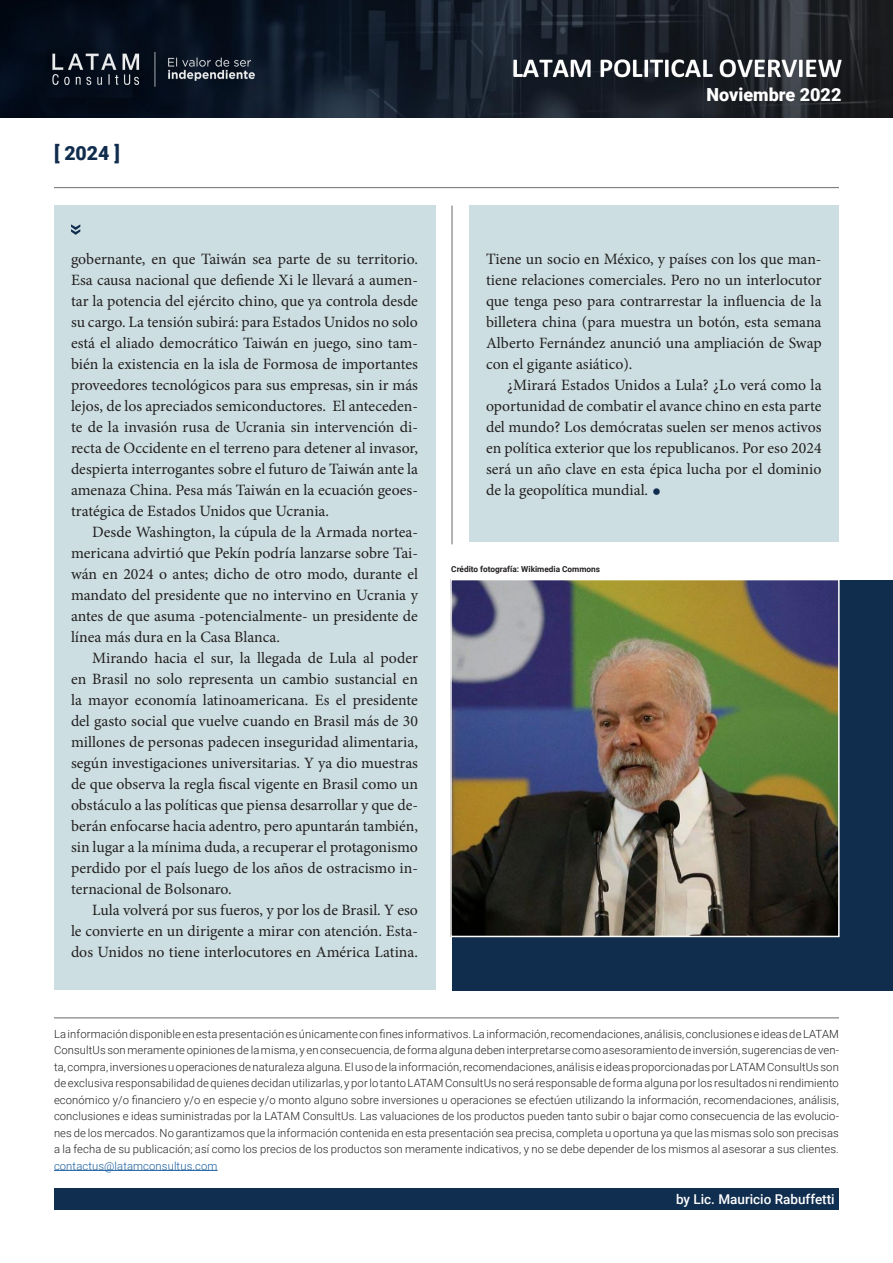
<style>
.page{position:relative;width:893px;height:1263px;background:#fff}
.page>*{position:absolute;margin:0;border:0;box-sizing:border-box;transform-origin:0 0}
.t1{font:900 19.5px "Roboto";color:#102d4d}
.t2{font:900 18px "Roboto";color:#fff}
.t3{font:15.75px/21px "Minion Pro";color:#231f20;text-align:justify}
.t4{font:500 13.5px "Roboto";color:#fff}
.t5{font:300 11.25px/16.5px "Roboto";letter-spacing:.01em;color:#231f20;text-align:justify}
.t6{font:700 8.25px "Roboto";color:#231f20}
.s1{font-size:24.75px;color:#102d4d}
.s2{color:#175d9e}
</style>
<div class="page">
<div style="left:54px;top:206px;width:381px;height:784px;background:#ccdee1"></div>
<div style="left:469px;top:206px;width:370px;height:336px;background:#ccdee1"></div>
<hr style="left:451px;top:206px;width:2px;height:338px;background:#808285">
<div style="left:54px;top:1188px;width:785px;height:21px;background:#102e50"></div>
<svg style="left:71px;top:224px;width:9px;height:11px"></svg>
<hr style="left:54px;top:1170px;width:164px;height:1px;background:#175d9e">
<hr style="left:54px;top:1017px;width:785px;height:1px;background:#808285">
<img style="left:0;top:0;width:893px;height:117px">
<hr style="left:54px;top:187px;width:785px;height:1px;background:#808285">
<div style="left:452px;top:580px;width:441px;height:410px;background:#102d4d"></div>
<img style="left:453px;top:582px;width:384px;height:352px">
<div style="left:450px;top:579px;width:390px;height:358px;border:2px solid #fff"></div>
<p class="t1" style="left:54px;top:140px;width:67px">[ 2024 ]</p>
<p class="t2" style="left:706px;top:82px;width:136px">Noviembre 2022</p>
<p class="t3" style="left:71px;top:249px;width:349px">gobernante, en que Taiwán sea parte de su territorio.<br>Esa causa nacional que defiende Xi le llevará a aumen&shy;tar la potencia del ejército chino, que ya controla desde su cargo. La tensión subirá: para Estados Unidos no solo está el aliado democrático Taiwán en juego, sino tam&shy;bién la existencia en la isla de Formosa de importantes proveedores tecnológicos para sus empresas, sin ir más lejos, de los apreciados semiconductores. El anteceden&shy;te de la invasión rusa de Ucrania sin intervención di&shy;recta de Occidente en el terreno para detener al invasor, despierta interrogantes sobre el futuro de Taiwán ante la amenaza China. Pesa más Taiwán en la ecuación geoes&shy;tratégica de Estados Unidos que Ucrania.</p>
<p class="t3" style="left:71px;top:522px;width:348px;text-indent:21px">Desde Washington, la cúpula de la Armada nortea&shy;mericana advirtió que Pekín podría lanzarse sobre Tai&shy;wán en 2024 o antes; dicho de otro modo, durante el mandato del presidente que no intervino en Ucrania y antes de que asuma -potencialmente- un presidente de línea más dura en la Casa Blanca.</p>
<p class="t3" style="left:71px;top:648px;width:348px;text-indent:21px">Mirando hacia el sur, la llegada de Lula al poder en Brasil no solo representa un cambio sustancial en la mayor economía latinoamericana. Es el presidente del gasto social que vuelve cuando en Brasil más de 30 millones de personas padecen inseguridad alimentaria, según investigaciones universitarias. Y ya dio muestras de que observa la regla fiscal vigente en Brasil como un obstáculo a las políticas que piensa desarrollar y que de&shy;berán enfocarse hacia adentro, pero apuntarán también, sin lugar a la mínima duda, a recuperar el protagonismo perdido por el país luego de los años de ostracismo in&shy;ternacional de Bolsonaro.</p>
<p class="t3" style="left:71px;top:900px;width:348px;text-indent:21px">Lula volverá por sus fueros, y por los de Brasil. Y eso le convierte en un dirigente a mirar con atención. Esta&shy;dos Unidos no tiene interlocutores en América Latina.</p>
<p class="t3" style="left:486px;top:249px;width:337px">Tiene un socio en México, y países con los que man&shy;tiene relaciones comerciales. Pero no un interlocutor que tenga peso para contrarrestar la influencia de la billetera china (para muestra un botón, esta semana Alberto Fernández anunció una ampliación de Swap con el gigante asiático).</p>
<p class="t3" style="left:486px;top:375px;width:337px;text-indent:21px">¿Mirará Estados Unidos a Lula? ¿Lo verá como la oportunidad de combatir el avance chino en esta parte del mundo? Los demócratas suelen ser menos activos en política exterior que los republicanos. Por eso 2024 será un año clave en esta épica lucha por el dominio de la geopolítica mundial. <span class="s1">•</span></p>
<p class="t6" style="left:451px;top:564px;width:150px">Crédito fotografía: Wikimedia Commons</p>
<p class="t5" style="left:54px;top:1025px;width:786px">La información disponible en esta presentación es únicamente con fines informativos. La información, recomendaciones, análisis, conclusiones e ideas de LATAM ConsultUs son meramente opiniones de la misma, y en consecuencia, de forma alguna deben interpretarse como asesoramiento de inversión, sugerencias de ven&shy;ta, compra, inversiones u operaciones de naturaleza alguna. El uso de la información, recomendaciones, análisis e ideas proporcionadas por LATAM ConsultUs son de exclusiva responsabilidad de quienes decidan utilizarlas, y por lo tanto LATAM ConsultUs no será responsable de forma alguna por los resultados ni rendimiento económico y/o financiero y/o en especie y/o monto alguno sobre inversiones u operaciones se efectúen utilizando la información, recomendaciones, análisis, conclusiones e ideas suministradas por la LATAM ConsultUs. Las valuaciones de los productos pueden tanto subir o bajar como consecuencia de las evolucio&shy;nes de los mercados. No garantizamos que la información contenida en esta presentación sea precisa, completa u oportuna ya que las mismas solo son precisas a la fecha de su publicación; así como los precios de los productos son meramente indicativos, y no se debe depender de los mismos al asesorar a sus clientes. <span class="s2">contactus@latamconsultus.com</span></p>
<p class="t4" style="left:676px;top:1190px;width:160px">by Lic. Mauricio Rabuffetti</p>
</div>
